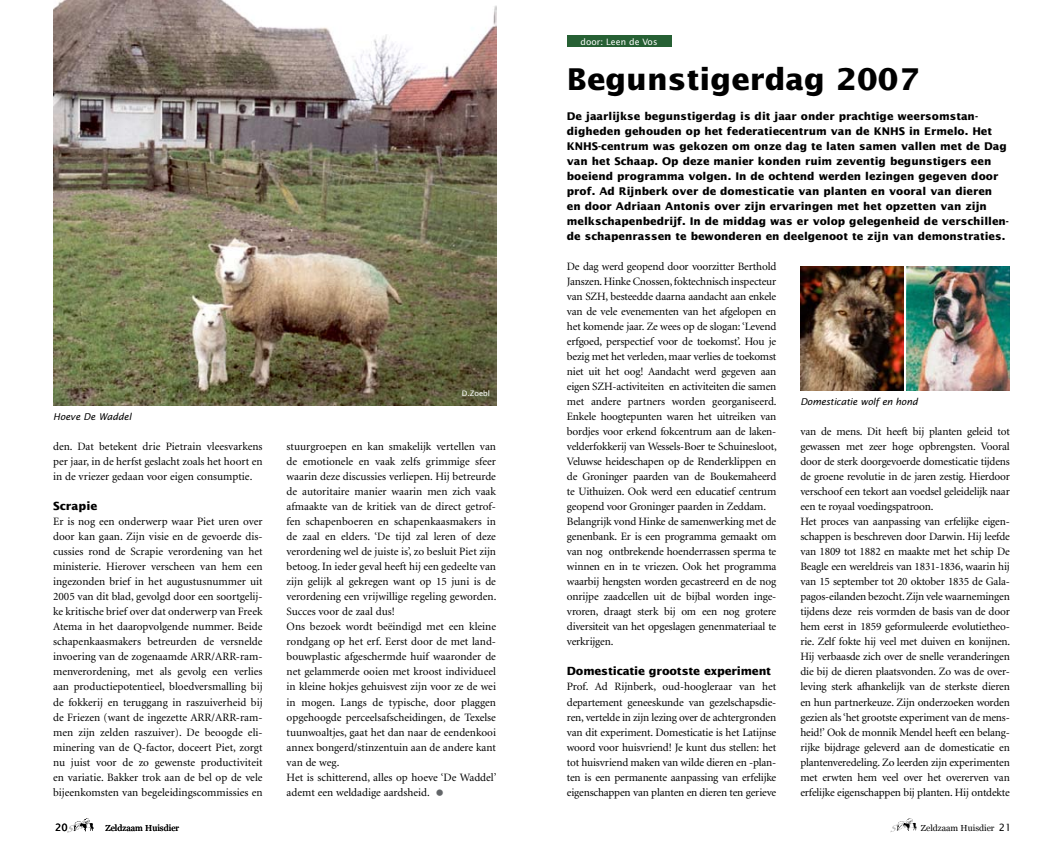
<style>
.page{position:relative;width:1063px;height:851px;background:#fff}
.page>*{position:absolute;margin:0;border:0;box-sizing:border-box;transform-origin:0 0}
.t1{font:700 30px "Lucida Sans";color:#000}
.t2{font:11.25px/15px "Minion";letter-spacing:-.015em;color:#000}
.t3{font:700 11.25px "Lucida Sans";letter-spacing:-.015em;color:#000}
.t4{font:700 10.62px/15px "Lucida Sans";color:#000}
.t5{font:10px "Lucida Sans";color:#000}
.t6{font:italic 9.38px "Lucida Sans";letter-spacing:-.015em;color:#000}
.t7{font:8.75px "Georgia";color:#000}
.t8{font:8.75px "Lucida Sans";color:#fff}
.t9{font:7.5px "Lucida Sans";color:#fff}
.s1{font-family:"Lucida Sans";font-size:10px}
</style>
<div class="page">
<svg style="left:890px;top:818px;width:27px;height:14px"></svg>
<svg style="left:68px;top:818px;width:25px;height:14px"></svg>
<div style="left:567px;top:35px;width:104px;height:12px;background:#266034"></div>
<img style="left:53px;top:0;width:443px;height:405px">
<img style="left:800px;top:266px;width:103px;height:124px">
<img style="left:907px;top:266px;width:103px;height:124px">
<p class="t6" style="left:53px;top:411px;width:80px">Hoeve De Waddel</p>
<p class="t2" style="left:53px;top:439px;width:211px;text-align:justify">den. Dat betekent drie Pietrain vleesvarkens per jaar, in de herfst geslacht zoals het hoort en in de vriezer gedaan voor eigen consumptie.</p>
<p class="t3" style="left:53px;top:499px;width:46px">Scrapie</p>
<p class="t2" style="left:53px;top:514px;width:211px;text-align:justify">Er is nog een onderwerp waar Piet uren over door kan gaan. Zijn visie en de gevoerde dis&shy;cussies rond de Scrapie verordening van het ministerie. Hierover verscheen van hem een ingezonden brief in het augustusnummer uit 2005 van dit blad, gevolgd door een soortgelij&shy;ke kritische brief over dat onderwerp van Freek Atema in het daaropvolgende nummer. Beide schapenkaasmakers betreurden de versnelde invoering van de zogenaamde ARR/ARR-ram&shy;menverordening, met als gevolg een verlies aan productiepotentieel, bloedversmalling bij de fokkerij en teruggang in raszuiverheid bij de Friezen (want de ingezette ARR/ARR-ram&shy;men zijn zelden raszuiver). De beoogde eli&shy;minering van de Q-factor, doceert Piet, zorgt nu juist voor de zo gewenste productiviteit en variatie. Bakker trok aan de bel op de vele bijeenkomsten van begeleidingscommissies en</p>
<p class="t5" style="left:55px;top:821px;width:14px">20</p>
<p class="t7" style="left:105px;top:823px;width:75px">Zeldzaam Huisdier</p>
<p class="t9" style="left:462px;top:389px;width:30px">D.Zoebl</p>
<p class="t2" style="left:287px;top:439px;width:211px">stuurgroepen en kan smakelijk vertellen van de emotionele en vaak zelfs grimmige sfeer waarin deze discussies verliepen. Hij betreurde de autoritaire manier waarin men zich vaak afmaakte van de kritiek van de direct getrof&shy;fen schapenboeren en schapenkaasmakers in de zaal en elders. ‘De tijd zal leren of deze verordening wel de juiste is’, zo besluit Piet zijn betoog. In ieder geval heeft hij een gedeelte van zijn gelijk al gekregen want op 15 juni is de verordening een vrijwillige regeling geworden.<br>Succes voor de zaal dus!<br>Ons bezoek wordt beëindigd met een kleine rondgang op het erf. Eerst door de met land&shy;bouwplastic afgeschermde huif waaronder de net gelammerde ooien met kroost individueel in kleine hokjes gehuisvest zijn voor ze de wei in mogen. Langs de typische, door plaggen opgehoogde perceelsafscheidingen, de Texelse tuunwoaltjes, gaat het dan naar de eendenkooi annex bongerd/stinzentuin aan de andere kant van de weg.<br>Het is schitterend, alles op hoeve ‘De Waddel’ ademt een weldadige aardsheid.</p>
<p class="t8" style="left:581px;top:36px;width:78px">door: Leen de Vos</p>
<h1 class="t1" style="left:567px;top:61px;width:354px">Begunstigerdag 2007</h1>
<p class="t4" style="left:567px;top:108px;width:444px">De jaarlijkse begunstigerdag is dit jaar onder prachtige weersomstan&shy;digheden gehouden op het federatiecentrum van de KNHS in Ermelo. Het KNHS-centrum was gekozen om onze dag te laten samen vallen met de Dag van het Schaap. Op deze manier konden ruim zeventig begunstigers een boeiend programma volgen. In de ochtend werden lezingen gegeven door prof. Ad Rijnberk over de domesticatie van planten en vooral van dieren<br>en door Adriaan Antonis over zijn ervaringen met het opzetten van zijn melkschapenbedrijf. In de middag was er volop gelegenheid de verschillen&shy;de schapenrassen te bewonderen en deelgenoot te zijn van demonstraties.</p>
<p class="t2" style="left:567px;top:259px;width:211px">De dag werd geopend door voorzitter Berthold Janszen. Hinke Cnossen, foktechnisch inspecteur van SZH, besteedde daarna aandacht aan enkele van de vele evenementen van het afgelopen en het komende jaar. Ze wees op de slogan: ‘Levend erfgoed, perspectief voor de toekomst’. Hou je bezig met het verleden, maar verlies de toekomst niet uit het oog! Aandacht werd gegeven aan eigen SZH-activiteiten en activiteiten die samen met andere partners worden georganiseerd.<br>Enkele hoogtepunten waren het uitreiken van bordjes voor erkend fokcentrum aan de laken&shy;velderfokkerij van Wessels-Boer te Schuinesloot, Veluwse heideschapen op de Renderklippen en de Groninger paarden van de Boukemaheerd te Uithuizen. Ook werd een educatief centrum geopend voor Groninger paarden in Zeddam.<br>Belangrijk vond Hinke de samenwerking met de genenbank. Er is een programma gemaakt om van nog ontbrekende hoenderrassen sperma te winnen en in te vriezen. Ook het programma waarbij hengsten worden gecastreerd en de nog onrijpe zaadcellen uit de bijbal worden inge&shy;vroren, draagt sterk bij om een nog grotere diversiteit van het opgeslagen genenmateriaal te verkrijgen.</p>
<p class="t3" style="left:567px;top:664px;width:206px">Domesticatie grootste experiment</p>
<p class="t2" style="left:567px;top:679px;width:211px;text-align:justify">Prof. Ad Rijnberk, oud-hoogleraar van het departement geneeskunde van gezelschapsdie&shy;ren, vertelde in zijn lezing over de achtergronden van dit experiment. Domesticatie is het Latijnse woord voor huisvriend! Je kunt dus stellen: het tot huisvriend maken van wilde dieren en -plan&shy;ten is een permanente aanpassing van erfelijke eigenschappen van planten en dieren ten gerieve</p>
<p class="t6" style="left:800px;top:396px;width:119px">Domesticatie wolf en hond</p>
<p class="t2" style="left:800px;top:424px;width:211px">van de mens. Dit heeft bij planten geleid tot gewassen met zeer hoge opbrengsten. Vooral door de sterk doorgevoerde domesticatie tijdens de groene revolutie in de jaren zestig. Hierdoor verschoof een tekort aan voedsel geleidelijk naar een te royaal voedingspatroon.<br>Het proces van aanpassing van erfelijke eigen&shy;schappen is beschreven door Darwin. Hij leefde van 1809 tot 1882 en maakte met het schip De Beagle een wereldreis van 1831-1836, waarin hij van 15 september tot 20 oktober 1835 de Gala&shy;pagos-eilanden bezocht. Zijn vele waarnemingen tijdens deze reis vormden de basis van de door hem eerst in 1859 geformuleerde evolutietheo&shy;rie. Zelf fokte hij veel met duiven en konijnen.<br>Hij verbaasde zich over de snelle veranderingen die bij de dieren plaatsvonden. Zo was de over&shy;leving sterk afhankelijk van de sterkste dieren en hun partnerkeuze. Zijn onderzoeken worden gezien als ‘het grootste experiment van de mens&shy;heid!’ Ook de monnik Mendel heeft een belang&shy;rijke bijdrage geleverd aan de domesticatie en plantenveredeling. Zo leerden zijn experimenten met erwten hem veel over het overerven van erfelijke eigenschappen bij planten. Hij ontdekte</p>
<p class="t7" style="left:921px;top:823px;width:92px">Zeldzaam Huisdier <span class="s1">21</span></p>
</div>
